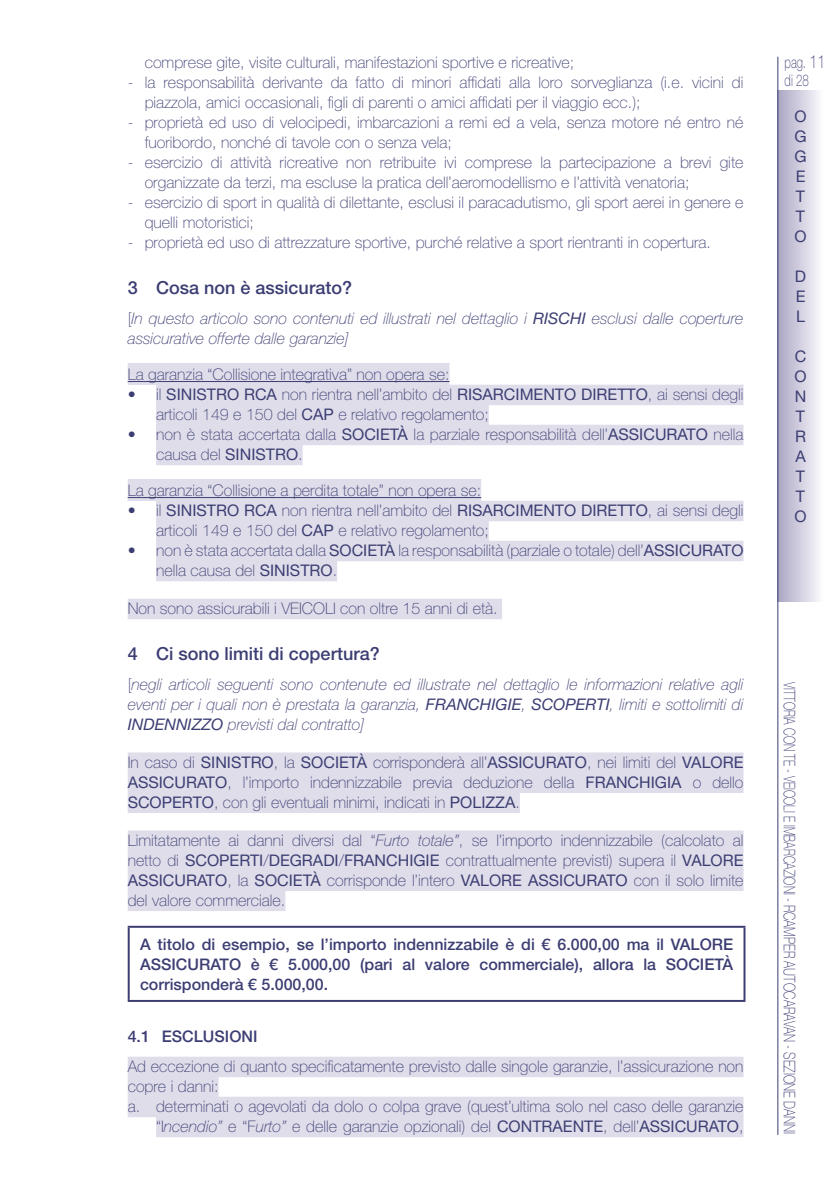
<style>
.page{position:relative;width:840px;height:1191px;background:#fff}
.page>*{position:absolute;margin:0;border:0;box-sizing:border-box;transform-origin:0 0}
.t1{font:500 18px "Helvetica Neue LT Std";color:#3c3e73}
.t2{font:100 16.2px/18px "Helvetica Neue LT Std";color:#3c3e73;scale:.71 1}
.t3{font:100 16px/20px "Helvetica Neue LT Std";color:#3c3e73}
.t4{font:italic 100 16px/20px "Helvetica Neue LT Std";color:#3c3e73}
.t5{font:500 16px/20px "Helvetica Neue LT Std";color:#3c3e73;text-align:justify}
.t6{font:100 16px "Helvetica Neue LT Std";color:#3c3e73;scale:.68 1}
.t7{font:16px/20px "Helvetica Neue LT Std";color:#3c3e73;text-align:justify}
.s1{font-style:normal}
.s2{font-weight:400}
.s3{font-style:italic}
.s4{font-size:18px}
</style>
<div class="page">
<div style="left:128px;top:363px;width:321px;height:22px;background:#dfddea"></div>
<hr style="left:128px;top:381px;width:321px;height:1px;background:#3c3e73">
<div style="left:156px;top:385px;width:587px;height:20px;background:#dfddea"></div>
<div style="left:156px;top:405px;width:332px;height:20px;background:#dfddea"></div>
<div style="left:156px;top:425px;width:587px;height:20px;background:#dfddea"></div>
<div style="left:156px;top:445px;width:146px;height:20px;background:#dfddea"></div>
<div style="left:128px;top:479px;width:353px;height:22px;background:#dfddea"></div>
<hr style="left:128px;top:497px;width:353px;height:1px;background:#3c3e73">
<div style="left:156px;top:501px;width:587px;height:20px;background:#dfddea"></div>
<div style="left:156px;top:521px;width:332px;height:20px;background:#dfddea"></div>
<div style="left:156px;top:541px;width:587px;height:20px;background:#dfddea"></div>
<div style="left:156px;top:561px;width:181px;height:20px;background:#dfddea"></div>
<div style="left:128px;top:599px;width:374px;height:20px;background:#dfddea"></div>
<div style="left:128px;top:752px;width:615px;height:21px;background:#dfddea"></div>
<div style="left:128px;top:772px;width:615px;height:21px;background:#dfddea"></div>
<div style="left:128px;top:792px;width:391px;height:21px;background:#dfddea"></div>
<div style="left:128px;top:830px;width:615px;height:21px;background:#dfddea"></div>
<div style="left:128px;top:850px;width:615px;height:21px;background:#dfddea"></div>
<div style="left:128px;top:870px;width:615px;height:21px;background:#dfddea"></div>
<div style="left:128px;top:890px;width:157px;height:21px;background:#dfddea"></div>
<div style="left:128px;top:1056px;width:615px;height:21px;background:#dfddea"></div>
<div style="left:128px;top:1076px;width:90px;height:21px;background:#dfddea"></div>
<div style="left:128px;top:1096px;width:615px;height:21px;background:#dfddea"></div>
<div style="left:156px;top:1116px;width:587px;height:21px;background:#dfddea"></div>
<hr style="left:128px;top:925px;width:617px;height:2px;background:#3c3e73">
<hr style="left:128px;top:927px;width:2px;height:73px;background:#3c3e73">
<hr style="left:743px;top:927px;width:2px;height:73px;background:#3c3e73">
<hr style="left:128px;top:1000px;width:617px;height:2px;background:#3c3e73">
<div style="left:777px;top:91px;width:46px;height:510px;background:linear-gradient(to right,#a9a5c2,#faf9fd)"></div>
<hr style="left:777px;top:57px;width:1px;height:1077px;background:#3c3e73">
<p class="t3" style="left:145px;top:52px;width:431px">comprese gite, visite culturali, manifestazioni sportive e ricreative;</p>
<p class="t3" style="left:145px;top:72px;width:600px;text-indent:-17px">- la responsabilità derivante da fatto di minori affidati alla loro sorveglianza (i.e. vicini di piazzola, amici occasionali, figli di parenti o amici affidati per il viaggio ecc.);</p>
<p class="t3" style="left:145px;top:112px;width:600px;text-indent:-17px">- proprietà ed uso di velocipedi, imbarcazioni a remi ed a vela, senza motore né entro né fuoribordo, nonché di tavole con o senza vela;</p>
<p class="t3" style="left:145px;top:152px;width:600px;text-indent:-17px">- esercizio di attività ricreative non retribuite ivi comprese la partecipazione a brevi gite organizzate da terzi, ma escluse la pratica dell’aeromodellismo e l’attività venatoria;</p>
<p class="t3" style="left:145px;top:192px;width:600px;text-indent:-17px">- esercizio di sport in qualità di dilettante, esclusi il paracadutismo, gli sport aerei in genere e quelli motoristici;</p>
<p class="t3" style="left:128px;top:232px;width:584px">- proprietà ed uso di attrezzature sportive, purché relative a sport rientranti in copertura.</p>
<p class="t1" style="left:128px;top:277px;width:226px">3 Cosa non è assicurato?</p>
<p class="t4" style="left:128px;top:308px;width:617px"><span class="s1">[</span>In questo articolo sono contenuti ed illustrati nel dettaglio i <span class="s2">RISCHI</span> esclusi dalle coperture assicurative offerte dalle garanzie]</p>
<p class="t3" style="left:128px;top:364px;width:323px">La garanzia “Collisione integrativa” non opera se:</p>
<p class="t3" style="left:156px;top:384px;width:588px;text-indent:-28px">• il <span class="s2">SINISTRO RCA</span> non rientra nell’ambito del <span class="s2">RISARCIMENTO DIRETTO</span>, ai sensi degli articoli 149 e 150 del <span class="s2">CAP</span> e relativo regolamento;</p>
<p class="t3" style="left:156px;top:424px;width:588px;text-indent:-28px">• non è stata accertata dalla <span class="s2">SOCIETÀ</span> la parziale responsabilità dell’<span class="s2">ASSICURATO</span> nella causa del <span class="s2">SINISTRO</span>.</p>
<p class="t3" style="left:128px;top:480px;width:355px">La garanzia “Collisione a perdita totale” non opera se:</p>
<p class="t3" style="left:156px;top:500px;width:588px;text-indent:-28px">• il <span class="s2">SINISTRO RCA</span> non rientra nell’ambito del <span class="s2">RISARCIMENTO DIRETTO</span>, ai sensi degli articoli 149 e 150 del <span class="s2">CAP</span> e relativo regolamento;</p>
<p class="t3" style="left:156px;top:540px;width:588px;text-indent:-28px">• non è stata accertata dalla <span class="s2">SOCIETÀ</span> la responsabilità (parziale o totale) dell’<span class="s2">ASSICURATO </span>nella causa del <span class="s2">SINISTRO</span>.</p>
<p class="t3" style="left:128px;top:598px;width:371px">Non sono assicurabili i VEICOLI con oltre 15 anni di età.</p>
<p class="t1" style="left:128px;top:642px;width:253px">4 Ci sono limiti di copertura?</p>
<p class="t4" style="left:128px;top:674px;width:617px;text-align:justify"><span class="s1">[</span>negli articoli seguenti sono contenute ed illustrate nel dettaglio le informazioni relative agli eventi per i quali non è prestata la garanzia, <span class="s2">FRANCHIGIE</span>, <span class="s2">SCOPERTI</span>, limiti e sottolimiti di <span class="s2">INDENNIZZO</span> previsti dal contratto]</p>
<p class="t3" style="left:128px;top:752px;width:617px;text-align:justify">In caso di <span class="s2">SINISTRO</span>, la <span class="s2">SOCIETÀ</span> corrisponderà all’<span class="s2">ASSICURATO</span>, nei limiti del <span class="s2">VALORE ASSICURATO</span>, l’importo indennizzabile previa deduzione della <span class="s2">FRANCHIGIA</span> o dello <span class="s2">SCOPERTO</span>, con gli eventuali minimi, indicati in <span class="s2">POLIZZA</span>.</p>
<p class="t3" style="left:128px;top:830px;width:617px;text-align:justify">Limitatamente ai danni diversi dal “<span class="s3">Furto totale”</span>, se l’importo indennizzabile (calcolato al netto di <span class="s2">SCOPERTI</span>/<span class="s2">DEGRADI</span>/<span class="s2">FRANCHIGIE</span> contrattualmente previsti) supera il <span class="s2">VALORE ASSICURATO</span>, la <span class="s2">SOCIETÀ</span> corrisponde l’intero <span class="s2">VALORE ASSICURATO</span> con il solo limite del valore commerciale.</p>
<p class="t5" style="left:140px;top:933px;width:594px">A titolo di esempio, se l’importo indennizzabile è di € 6.000,00 ma il VALORE ASSICURATO è € 5.000,00 (pari al valore commerciale), allora la SOCIETÀ corrisponderà € 5.000,00.</p>
<p class="t5" style="left:128px;top:1026px;width:131px">4.1 ESCLUSIONI</p>
<p class="t3" style="left:128px;top:1056px;width:617px">Ad eccezione di quanto specificatamente previsto dalle singole garanzie, l’assicurazione non</p>
<p class="t3" style="left:128px;top:1076px;width:92px">copre i danni:</p>
<p class="t3" style="left:128px;top:1096px;width:617px">a. determinati o agevolati da dolo o colpa grave (quest’ultima solo nel caso delle garanzie</p>
<p class="t3" style="left:156px;top:1116px;width:588px">“I<span class="s3">ncendio”</span> e “F<span class="s3">urto”</span> e delle garanzie opzionali) del <span class="s2">CONTRAENTE</span>, dell’<span class="s2">ASSICURATO</span>,</p>
<p class="t2" style="left:784px;top:53px;width:59px">pag. <span class="s4">11 </span>di 28</p>
<p class="t7" style="left:794px;top:106px;width:14px">O G G E T T O</p>
<p class="t7" style="left:794px;top:266px;width:13px">D E L</p>
<p class="t7" style="left:794px;top:346px;width:14px">C O N T R A T T O</p>
<p class="t6" style="left:798px;top:682px;width:666px;rotate:90deg">VITTORIA CON TE - VEICOLI E IMBARCAZIONI - RCAMPER AUTOCARAVAN - SEZIONE DANNI</p>
</div>
